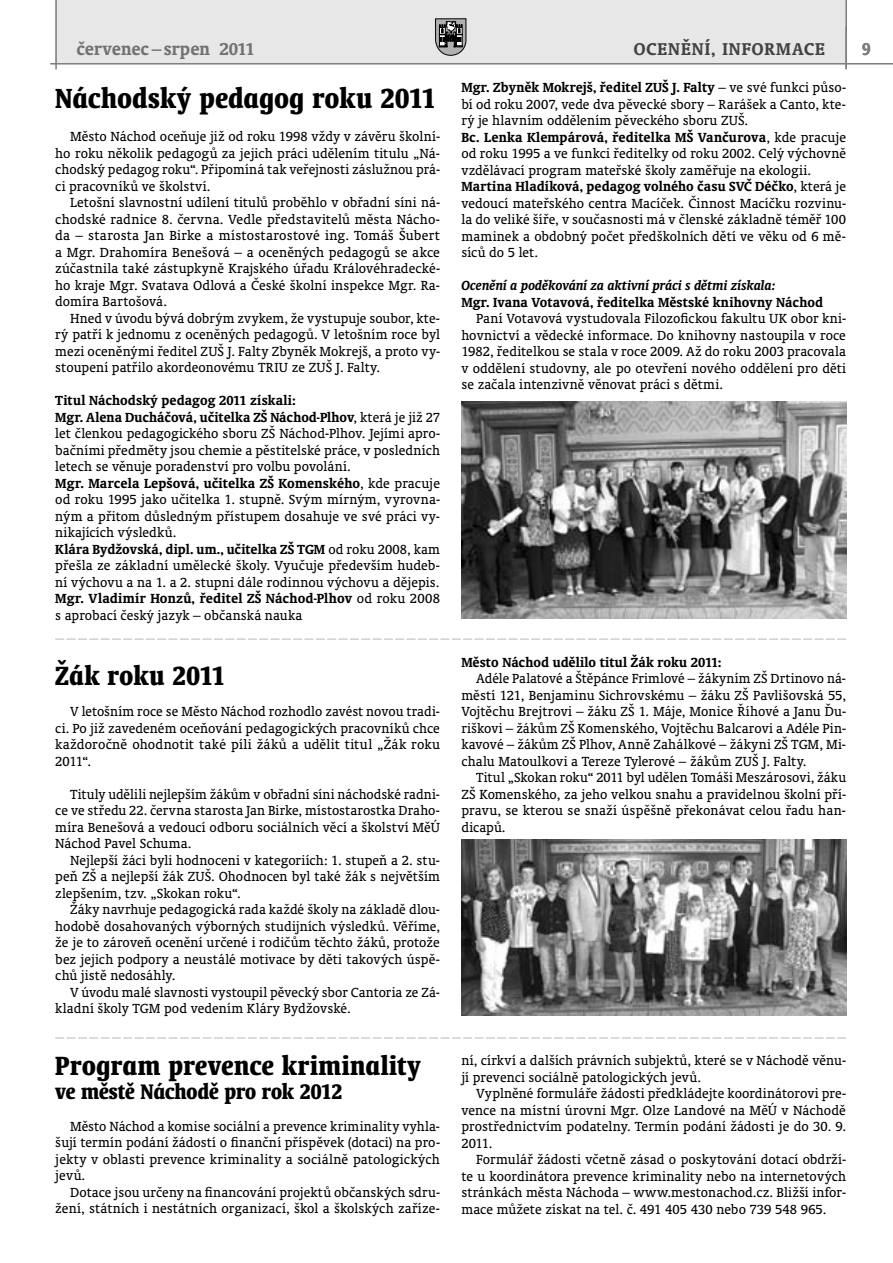
<style>
.page{position:relative;width:893px;height:1263px;background:#fff}
.page>*{position:absolute;margin:0;border:0;box-sizing:border-box;transform-origin:0 0}
.t1{font:700 condensed 31.5px "Oranda AT";letter-spacing:.015em;color:#000;scale:.95 1}
.t2{font:700 condensed 30px "Oranda AT";letter-spacing:.02em;color:#000;scale:.95 1}
.t3{font:700 condensed 24px "Oranda AT";letter-spacing:-.005em;color:#000;scale:.95 1}
.t4{font:700 19.5px "Oranda AT";letter-spacing:-.005em;color:#717171}
.t5{font:700 19.5px "Oranda AT";letter-spacing:.05em;color:#424242}
.t6{font:700 19.5px "Oranda AT";color:#7d7d7d;scale:.9 1}
.t7{font:15px/16.5px "Oranda AT";letter-spacing:.005em;color:#000;text-align:justify}
.t8{font:700 15px "Oranda AT";letter-spacing:.005em;color:#000}
.t9{font:italic 700 15px "Oranda AT";letter-spacing:.005em;color:#000}
.s1{font-weight:700}
</style>
<div class="page">
<div style="left:55px;top:0;width:791px;height:64px;background:#e7e7e7"></div>
<hr style="left:50px;top:63px;width:843px;height:2px;background:#7d7d7d">
<hr style="left:55px;top:0;width:2px;height:69px;background:#7d7d7d">
<hr style="left:845px;top:0;width:2px;height:69px;background:#7d7d7d">
<svg style="left:435px;top:19px;width:31px;height:36px"></svg>
<svg style="left:55px;top:1037px;width:791px;height:1px"></svg>
<svg style="left:55px;top:639px;width:791px;height:1px"></svg>
<img style="left:461px;top:402px;width:385px;height:217px">
<img style="left:461px;top:839px;width:385px;height:176px">
<h3 class="t4" style="left:77px;top:38px;width:180px">červenec – srpen 2011</h3>
<h3 class="t5" style="left:634px;top:38px;width:193px">OCENĚNÍ, INFORMACE</h3>
<h3 class="t6" style="left:862px;top:38px;width:11px">9</h3>
<h1 class="t1" style="left:55px;top:80px;width:402px">Náchodský pedagog roku 2011</h1>
<p class="t7" style="left:461px;top:79px;width:386px;text-align:left"><span class="s1">Mgr. Zbyněk Mokrejš, ředitel ZUŠ J. Falty</span> – ve své funkci půso&shy;bí od roku 2007, vede dva pěvecké sbory – Rarášek a Canto, kte&shy;rý je hlavním oddělením pěveckého sboru ZUŠ.<br><span class="s1">Bc. Lenka Klempárová, ředitelka MŠ Vančurova</span>, kde pracuje od roku 1995 a ve funkci ředitelky od roku 2002. Celý výchovně vzdělávací program mateřské školy zaměřuje na ekologii.<br><span class="s1">Martina Hladíková, pedagog volného času SVČ Déčko</span>, která je vedoucí mateřského centra Macíček. Činnost Macíčku rozvinu&shy;la do veliké šíře, v současnosti má v členské základně téměř 100 maminek a obdobný počet předškolních dětí ve věku od 6 mě&shy;síců do 5 let.</p>
<p class="t9" style="left:461px;top:280px;width:316px">Ocenění a poděkování za aktivní práci s dětmi získala:</p>
<p class="t8" style="left:461px;top:293px;width:363px">Mgr. Ivana Votavová, ředitelka Městské knihovny Náchod</p>
<p class="t7" style="left:461px;top:310px;width:386px;text-indent:15px">Paní Votavová vystudovala Filozofickou fakultu UK obor kni&shy;hovnictví a vědecké informace. Do knihovny nastoupila v roce 1982, ředitelkou se stala v roce 2009. Až do roku 2003 pracovala v oddělení studovny, ale po otevření nového oddělení pro děti se začala intenzivně věnovat práci s dětmi.</p>
<p class="t7" style="left:55px;top:128px;width:386px;text-indent:15px">Město Náchod oceňuje již od roku 1998 vždy v závěru školní&shy;ho roku několik pedagogů za jejich práci udělením titulu „Ná&shy;chodský pedagog roku“. Připomíná tak veřejnosti záslužnou prá&shy;ci pracovníků ve školství.</p>
<p class="t7" style="left:55px;top:194px;width:386px;text-indent:15px">Letošní slavnostní udílení titulů proběhlo v obřadní síni ná&shy;chodské radnice 8. června. Vedle představitelů města Nácho&shy;da – starosta Jan Birke a místostarostové ing. Tomáš Šubert a Mgr. Drahomíra Benešová – a oceněných pedagogů se akce zúčastnila také zástupkyně Krajského úřadu Královéhradecké&shy;ho kraje Mgr. Svatava Odlová a České školní inspekce Mgr. Ra&shy;domíra Bartošová.</p>
<p class="t7" style="left:55px;top:310px;width:386px;text-indent:15px">Hned v úvodu bývá dobrým zvykem, že vystupuje soubor, kte&shy;rý patří k jednomu z oceněných pedagogů. V letošním roce byl mezi oceněnými ředitel ZUŠ J. Falty Zbyněk Mokrejš, a proto vy&shy;stoupení patřilo akordeonovému TRIU ze ZUŠ J. Falty.</p>
<p class="t7" style="left:55px;top:392px;width:386px;text-align:left"><span class="s1">Titul Náchodský pedagog 2011 získali:<br>Mgr. Alena Ducháčová, učitelka ZŠ Náchod-Plhov</span>, která je již 27 let členkou pedagogického sboru ZŠ Náchod-Plhov. Jejími apro&shy;bačními předměty jsou chemie a pěstitelské práce, v posledních letech se věnuje poradenství pro volbu povolání.<br><span class="s1">Mgr. Marcela Lepšová, učitelka ZŠ Komenského</span>, kde pracuje od roku 1995 jako učitelka 1. stupně. Svým mírným, vyrovna&shy;ným a přitom důsledným přístupem dosahuje ve své práci vy&shy;nikajících výsledků.<br><span class="s1">Klára Bydžovská, dipl. um., učitelka ZŠ TGM</span> od roku 2008, kam přešla ze základní umělecké školy. Vyučuje především hudeb&shy;ní výchovu a na 1. a 2. stupni dále rodinnou výchovu a dějepis.<br><span class="s1">Mgr. Vladimír Honzů, ředitel ZŠ Náchod-Plhov</span> od roku 2008 s aprobací český jazyk – občanská nauka</p>
<h2 class="t2" style="left:55px;top:658px;width:181px">Žák roku 2011</h2>
<p class="t7" style="left:55px;top:703px;width:386px;text-indent:15px">V letošním roce se Město Náchod rozhodlo zavést novou tradi&shy;ci. Po již zavedeném oceňování pedagogických pracovníků chce každoročně ohodnotit také píli žáků a udělit titul „Žák roku 2011“.</p>
<p class="t7" style="left:55px;top:786px;width:386px;text-indent:15px">Tituly udělili nejlepším žákům v obřadní síni náchodské radni&shy;ce ve středu 22. června starosta Jan Birke, místostarostka Draho&shy;míra Benešová a vedoucí odboru sociálních věcí a školství MěÚ Náchod Pavel Schuma.</p>
<p class="t7" style="left:55px;top:852px;width:386px;text-indent:15px">Nejlepší žáci byli hodnoceni v kategoriích: 1. stupeň a 2. stu&shy;peň ZŠ a nejlepší žák ZUŠ. Ohodnocen byl také žák s největším zlepšením, tzv. „Skokan roku“.</p>
<p class="t7" style="left:55px;top:901px;width:386px;text-indent:15px">Žáky navrhuje pedagogická rada každé školy na základě dlou&shy;hodobě dosahovaných výborných studijních výsledků. Věříme, že je to zároveň ocenění určené i rodičům těchto žáků, protože bez jejich podpory a neustálé motivace by děti takových úspě&shy;chů jistě nedosáhly.</p>
<p class="t7" style="left:55px;top:984px;width:386px;text-indent:15px">V úvodu malé slavnosti vystoupil pěvecký sbor Cantoria ze Zá&shy;kladní školy TGM pod vedením Kláry Bydžovské.</p>
<h2 class="t2" style="left:55px;top:1048px;width:386px">Program prevence kriminality</h2>
<h3 class="t3" style="left:55px;top:1078px;width:304px">ve městě Náchodě pro rok 2012</h3>
<p class="t7" style="left:55px;top:1118px;width:386px;text-indent:15px">Město Náchod a komise sociální a prevence kriminality vyhla&shy;šují termín podání žádostí o finanční příspěvek (dotaci) na pro&shy;jekty v oblasti prevence kriminality a sociálně patologických jevů.</p>
<p class="t7" style="left:55px;top:1184px;width:386px;text-align:right">Dotace jsou určeny na financování projektů občanských sdru&shy;žení, státních i nestátních organizací, škol a školských zaříze-</p>
<p class="t8" style="left:461px;top:653px;width:262px">Město Náchod udělilo titul Žák roku 2011:</p>
<p class="t7" style="left:461px;top:670px;width:386px;text-indent:15px">Adéle Palatové a Štěpánce Frimlové – žákyním ZŠ Drtinovo ná&shy;městí 121, Benjaminu Sichrovskému – žáku ZŠ Pavlišovská 55, Vojtěchu Brejtrovi – žáku ZŠ 1. Máje, Monice Říhové a Janu Ďu&shy;riškovi – žákům ZŠ Komenského, Vojtěchu Balcarovi a Adéle Pin&shy;kavové – žákům ZŠ Plhov, Anně Zahálkové – žákyni ZŠ TGM, Mi&shy;chalu Matoulkovi a Tereze Tylerové – žákům ZUŠ J. Falty.</p>
<p class="t7" style="left:461px;top:769px;width:386px;text-indent:15px">Titul „Skokan roku“ 2011 byl udělen Tomáši Meszárosovi, žáku ZŠ Komenského, za jeho velkou snahu a pravidelnou školní pří&shy;pravu, se kterou se snaží úspěšně překonávat celou řadu han&shy;dicapů.</p>
<p class="t7" style="left:461px;top:1052px;width:386px">ní, církví a dalších právních subjektů, které se v Náchodě věnu&shy;jí prevenci sociálně patologických jevů.</p>
<p class="t7" style="left:461px;top:1085px;width:386px;text-indent:15px">Vyplněné formuláře žádosti předkládejte koordinátorovi pre&shy;vence na místní úrovni Mgr. Olze Landové na MěÚ v Náchodě prostřednictvím podatelny. Termín podání žádosti je do 30. 9.<br>2011.</p>
<p class="t7" style="left:461px;top:1151px;width:386px;text-indent:15px">Formulář žádosti včetně zásad o poskytování dotací obdrží&shy;te u koordinátora prevence kriminality nebo na internetových stránkách města Náchoda – www.mestonachod.cz. Bližší infor&shy;mace můžete získat na tel. č. 491 405 430 nebo 739 548 965.</p>
</div>
